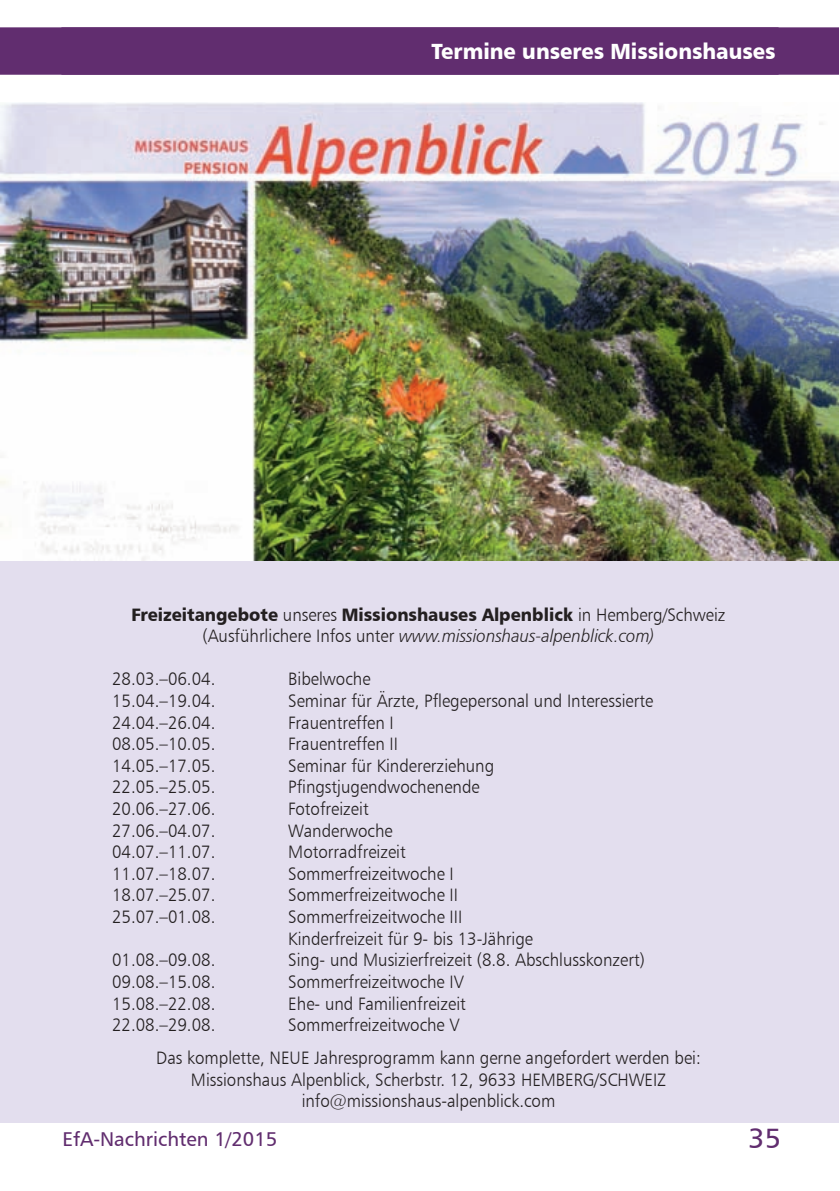
<style>
.page{position:relative;width:840px;height:1191px;background:#fff}
.page>*{position:absolute;margin:0;border:0;box-sizing:border-box;transform-origin:0 0}
.t1{font:28px "Humanist 777 BT Roman B";color:#612d6f}
.t2{font:22px "Humanist 777 BT Black B";color:#fff;scale:.94 1}
.t3{font:20px "Humanist 777 BT Roman B";color:#612d6f}
.t4{font:18px/21.6px "Humanist 777 BT Light B";color:#231f20;scale:.94 1}
.t5{font:18px "Humanist 777 BT Black B";color:#231f20;scale:.94 1}
.t6{font:18px "Humanist 777 BT Light Italic B";color:#231f20;scale:.94 1}
.s1{font-family:"Humanist 777 BT Light B"}
</style>
<div class="page">
<div style="left:0;top:27px;width:838px;height:48px;background:#612d6f"></div>
<div style="left:61px;top:27px;width:717px;height:48px;border:2px solid #612d6f"></div>
<div style="left:0;top:578px;width:838px;height:545px;background:#e3deee"></div>
<img style="left:0;top:102px;width:838px;height:459px">
<div style="left:63px;top:29px;width:713px;height:44px;background:#612d6f"></div>
<div style="left:62px;top:28px;width:715px;height:46px;border:2px solid #612d6f"></div>
<div style="left:0;top:561px;width:838px;height:29px;background:#e3deee"></div>
<p class="t2" style="left:431px;top:38px;width:367px">Termine unseres Missionshauses</p>
<p class="t2" style="left:603px;top:38px;width:185px">Kurznachricht n</p>
<p class="t5" style="left:131px;top:602px;width:633px">Freizeitangebote <span class="s1">unseres</span> Missionshauses Alpenblick <span class="s1">in Hemberg/Schweiz</span></p>
<p class="t6" style="left:202px;top:625px;width:482px"><span class="s1">(Ausführlichere Infos unter</span> www.missionshaus-alpenblick.com)</p>
<p class="t4" style="left:112px;top:668px;width:111px">28.03.–06.04.</p>
<p class="t4" style="left:288px;top:668px;width:89px">Bibelwoche</p>
<p class="t4" style="left:112px;top:689px;width:111px">15.04.–19.04.</p>
<p class="t4" style="left:288px;top:689px;width:389px">Seminar für Ärzte, Pflegepersonal und Interessierte</p>
<p class="t4" style="left:112px;top:711px;width:111px">24.04.–26.04.</p>
<p class="t4" style="left:288px;top:711px;width:114px">Frauentreffen I</p>
<p class="t4" style="left:112px;top:733px;width:111px">08.05.–10.05.</p>
<p class="t4" style="left:288px;top:733px;width:118px">Frauentreffen II</p>
<p class="t4" style="left:112px;top:754px;width:111px">14.05.–17.05.</p>
<p class="t4" style="left:288px;top:754px;width:220px">Seminar für Kindererziehung</p>
<p class="t4" style="left:112px;top:776px;width:111px">22.05.–25.05.</p>
<p class="t4" style="left:288px;top:776px;width:205px">Pfingstjugendwochenende</p>
<p class="t4" style="left:112px;top:797px;width:111px">20.06.–27.06.</p>
<p class="t4" style="left:288px;top:797px;width:87px">Fotofreizeit</p>
<p class="t4" style="left:112px;top:819px;width:111px">27.06.–04.07.</p>
<p class="t4" style="left:288px;top:819px;width:112px">Wanderwoche</p>
<p class="t4" style="left:112px;top:841px;width:111px">04.07.–11.07.</p>
<p class="t4" style="left:288px;top:841px;width:126px">Motorradfreizeit</p>
<p class="t4" style="left:112px;top:862px;width:111px">11.07.–18.07.</p>
<p class="t4" style="left:288px;top:862px;width:177px">Sommerfreizeitwoche I</p>
<p class="t4" style="left:112px;top:884px;width:111px">18.07.–25.07.</p>
<p class="t4" style="left:288px;top:884px;width:182px">Sommerfreizeitwoche II</p>
<p class="t4" style="left:112px;top:905px;width:111px">25.07.–01.08.</p>
<p class="t4" style="left:288px;top:905px;width:262px">Sommerfreizeitwoche III<br>Kinderfreizeit für 9- bis 13-Jährige</p>
<p class="t4" style="left:112px;top:949px;width:111px">01.08.–09.08.</p>
<p class="t4" style="left:288px;top:949px;width:380px">Sing- und Musizierfreizeit (8.8. Abschlusskonzert)</p>
<p class="t4" style="left:112px;top:970px;width:111px">09.08.–15.08.</p>
<p class="t4" style="left:288px;top:970px;width:188px">Sommerfreizeitwoche IV</p>
<p class="t4" style="left:112px;top:992px;width:111px">15.08.–22.08.</p>
<p class="t4" style="left:288px;top:992px;width:190px">Ehe- und Familienfreizeit</p>
<p class="t4" style="left:112px;top:1013px;width:111px">22.08.–29.08.</p>
<p class="t4" style="left:156px;top:1008px;width:580px;line-height:33px;text-indent:132px">Sommerfreizeitwoche V<br>Das komplette, NEUE Jahresprogramm kann gerne angefordert werden bei:</p>
<p class="t4" style="left:191px;top:1068px;width:506px;text-align:center">Missionshaus Alpenblick, Scherbstr. 12, 9633 HEMBERG/SCHWEIZ info@missionshaus-alpenblick.com</p>
<p class="t3" style="left:62px;top:1126px;width:216px">EfA-Nachrichten 1/2015</p>
<h1 class="t1" style="left:748px;top:1121px;width:34px">35</h1>
</div>
